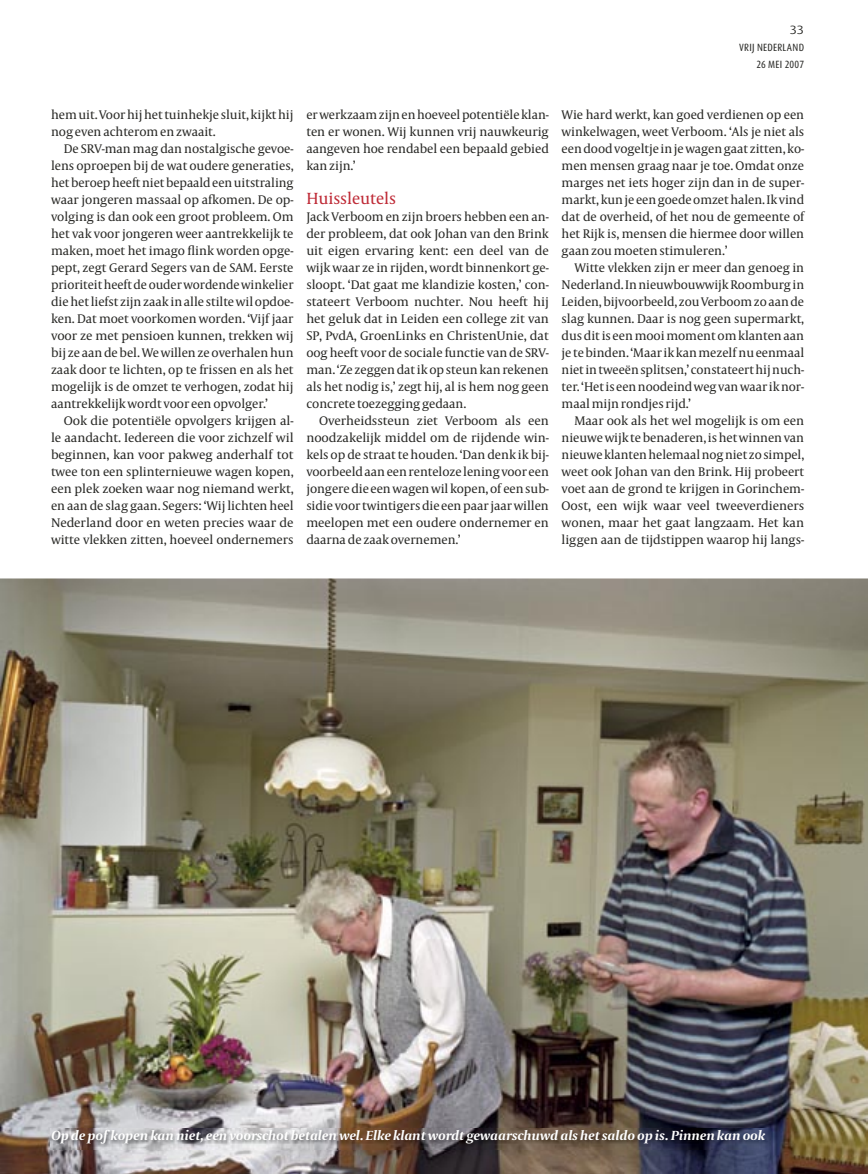
<style>
.page{position:relative;width:868px;height:1174px;background:#fff}
.page>*{position:absolute;margin:0;border:0;box-sizing:border-box;transform-origin:0 0}
.t1{font:16.5px "Capitol News";letter-spacing:-.005em;color:#be2935}
.t2{font:italic 700 13.95px "Capitolium";letter-spacing:-.01em;color:#fff;scale:1.06 1}
.t3{font:12.75px/17px "Capitol News";letter-spacing:-.005em;color:#292926;text-align:justify}
.t4{font:12px "Dax Wide";color:#292926}
.t5{font:10.5px/17px "Dax Condensed";letter-spacing:.025em;color:#292926;text-align:right}
</style>
<div class="page">
<img style="left:0;top:578px;width:867px;height:596px">
<img style="left:51px;top:1129px;width:719px;height:20px">
<p class="t4" style="left:789px;top:23px;width:16px">33</p>
<p class="t5" style="left:739px;top:39px;width:66px">VRIJ NEDERLAND<br>26 MEI 2007</p>
<p class="t3" style="left:51px;top:107px;width:244px">hem uit. Voor hij het tuinhekje sluit, kijkt hij nog even achterom en zwaait.</p>
<p class="t3" style="left:51px;top:141px;width:244px;text-indent:13px">De SRV-man mag dan nostalgische gevoe&shy;lens oproepen bij de wat oudere generaties, het beroep heeft niet bepaald een uitstraling waar jongeren massaal op afkomen. De op&shy;volging is dan ook een groot probleem. Om het vak voor jongeren weer aantrekkelijk te maken, moet het imago flink worden opge&shy;pept, zegt Gerard Segers van de SAM. Eerste prioriteit heeft de ouder wordende winkelier die het liefst zijn zaak in alle stilte wil opdoe&shy;ken. Dat moet voorkomen worden. ‘Vijf jaar voor ze met pensioen kunnen, trekken wij bij ze aan de bel. We willen ze overhalen hun zaak door te lichten, op te frissen en als het mogelijk is de omzet te verhogen, zodat hij aantrekkelijk wordt voor een opvolger.’</p>
<p class="t3" style="left:51px;top:413px;width:244px;text-indent:13px">Ook die potentiële opvolgers krijgen al&shy;le aandacht. Iedereen die voor zichzelf wil beginnen, kan voor pakweg anderhalf tot twee ton een splinternieuwe wagen kopen, een plek zoeken waar nog niemand werkt, en aan de slag gaan. Segers: ‘Wij lichten heel Nederland door en weten precies waar de witte vlekken zitten, hoeveel ondernemers</p>
<p class="t3" style="left:306px;top:107px;width:244px">er werkzaam zijn en hoeveel potentiële klan&shy;ten er wonen. Wij kunnen vrij nauwkeurig aangeven hoe rendabel een bepaald gebied kan zijn.’</p>
<p class="t1" style="left:306px;top:189px;width:91px">Huissleutels</p>
<p class="t3" style="left:306px;top:209px;width:244px">Jack Verboom en zijn broers hebben een an&shy;der probleem, dat ook Johan van den Brink uit eigen ervaring kent: een deel van de wijk waar ze in rijden, wordt binnenkort ge&shy;sloopt. ‘Dat gaat me klandizie kosten,’ con&shy;stateert Verboom nuchter. Nou heeft hij het geluk dat in Leiden een college zit van SP, PvdA, GroenLinks en ChristenUnie, dat oog heeft voor de sociale functie van de SRV&shy;man. ‘Ze zeggen dat ik op steun kan rekenen als het nodig is,’ zegt hij, al is hem nog geen concrete toezegging gedaan.</p>
<p class="t3" style="left:306px;top:413px;width:244px;text-indent:13px">Overheidssteun ziet Verboom als een noodzakelijk middel om de rijdende win&shy;kels op de straat te houden. ‘Dan denk ik bij&shy;voorbeeld aan een renteloze lening voor een jongere die een wagen wil kopen, of een sub&shy;sidie voor twintigers die een paar jaar willen meelopen met een oudere ondernemer en daarna de zaak overnemen.’</p>
<p class="t3" style="left:561px;top:107px;width:244px">Wie hard werkt, kan goed verdienen op een winkelwagen, weet Verboom. ‘Als je niet als een dood vogeltje in je wagen gaat zitten, ko&shy;men mensen graag naar je toe. Omdat onze marges net iets hoger zijn dan in de super&shy;markt, kun je een goede omzet halen. Ik vind dat de overheid, of het nou de gemeente of het Rijk is, mensen die hiermee door willen gaan zou moeten stimuleren.’</p>
<p class="t3" style="left:561px;top:260px;width:244px;text-indent:13px">Witte vlekken zijn er meer dan genoeg in Nederland. In nieuwbouwwijk Roomburg in Leiden, bijvoorbeeld, zou Verboom zo aan de slag kunnen. Daar is nog geen supermarkt, dus dit is een mooi moment om klanten aan je te binden. ‘Maar ik kan mezelf nu eenmaal niet in tweeën splitsen,’ constateert hij nuch&shy;ter. ‘Het is een noodeind weg van waar ik nor&shy;maal mijn rondjes rijd.’</p>
<p class="t3" style="left:561px;top:413px;width:244px;text-indent:13px">Maar ook als het wel mogelijk is om een nieuwe wijk te benaderen, is het winnen van nieuwe klanten helemaal nog niet zo simpel, weet ook Johan van den Brink. Hij probeert voet aan de grond te krijgen in Gorinchem-Oost, een wijk waar veel tweeverdieners wonen, maar het gaat langzaam. Het kan liggen aan de tijdstippen waarop hij langs-</p>
<p class="t2" style="left:51px;top:1127px;width:675px">Op de pof kopen kan niet, een voorschot betalen wel. Elke klant wordt gewaarschuwd als het saldo op is. Pinnen kan ook</p>
</div>
